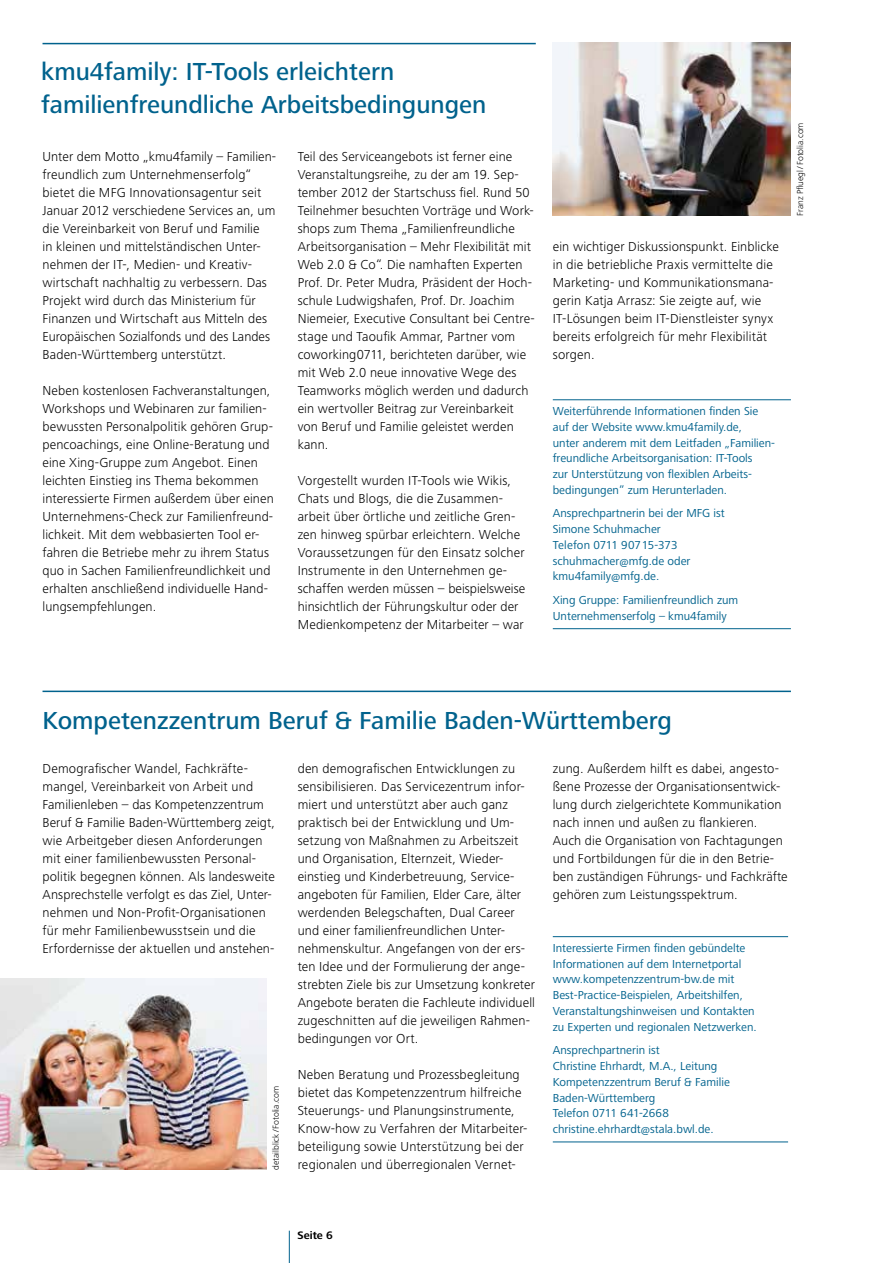
<style>
.page{position:relative;width:893px;height:1263px;background:#fff}
.page>*{position:absolute;margin:0;border:0;box-sizing:border-box;transform-origin:0 0}
.t1{font:500 25.5px/33px "Frutiger Next LT";color:#00628d}
.t2{font:300 13.5px/18px "Frutiger Next LT";letter-spacing:.01em;color:#000}
.t3{font:12px/15.8px "Frutiger Next LT";color:#00628d}
.t4{font:700 11.25px "Frutiger Next LT";color:#000}
.t5{font:300 9px "Frutiger Next LT";color:#000}
</style>
<div class="page">
<hr style="left:289px;top:1231px;width:1px;height:32px;background:#00628d">
<hr style="left:43px;top:43px;width:493px;height:1px;background:#00628d">
<hr style="left:43px;top:691px;width:748px;height:1px;background:#00628d">
<hr style="left:553px;top:399px;width:238px;height:1px;background:#00628d">
<hr style="left:553px;top:628px;width:238px;height:1px;background:#00628d">
<hr style="left:553px;top:936px;width:235px;height:1px;background:#00628d">
<hr style="left:553px;top:1141px;width:235px;height:1px;background:#00628d">
<img style="left:553px;top:43px;width:238px;height:172px">
<img style="left:0;top:979px;width:267px;height:190px">
<h1 class="t1" style="left:41px;top:55px;width:447px">kmu4family: IT-Tools erleichtern familienfreundliche Arbeitsbedingungen</h1>
<p class="t2" style="left:43px;top:148px;width:235px">Unter dem Motto „kmu4family – Familien&shy;freundlich zum Unternehmenserfolg“ bietet die MFG Innovationsagentur seit Januar 2012 verschiedene Services an, um die Vereinbarkeit von Beruf und Familie<br>in kleinen und mittelständischen Unter&shy;nehmen der IT-, Medien- und Kreativ&shy;wirtschaft nachhaltig zu verbessern. Das Projekt wird durch das Ministerium für Finanzen und Wirtschaft aus Mitteln des Europäischen Sozialfonds und des Landes Baden-Württemberg unterstützt.</p>
<p class="t2" style="left:43px;top:381px;width:233px">Neben kostenlosen Fachveranstaltungen, Workshops und Webinaren zur familien&shy;bewussten Personalpolitik gehören Grup&shy;pencoachings, eine Online-Beratung und eine Xing-Gruppe zum Angebot. Einen leichten Einstieg ins Thema bekommen interessierte Firmen außerdem über einen Unternehmens-Check zur Familienfreund&shy;lichkeit. Mit dem webbasierten Tool er&shy;fahren die Betriebe mehr zu ihrem Status quo in Sachen Familienfreundlichkeit und erhalten anschließend individuelle Hand&shy;lungsempfehlungen.</p>
<p class="t2" style="left:298px;top:147px;width:239px">Teil des Serviceangebots ist ferner eine Veranstaltungsreihe, zu der am 19. Sep&shy;tember 2012 der Startschuss fiel. Rund 50<br>Teilnehmer besuchten Vorträge und Work&shy;shops zum Thema „Familienfreundliche Arbeitsorganisation – Mehr Flexibilität mit Web 2.0 &amp; Co“. Die namhaften Experten Prof. Dr. Peter Mudra, Präsident der Hoch&shy;schule Ludwigshafen, Prof. Dr. Joachim Niemeier, Executive Consultant bei Centre&shy;stage und Taoufik Ammar, Partner vom coworking0711, berichteten darüber, wie mit Web 2.0 neue innovative Wege des Teamworks möglich werden und dadurch ein wertvoller Beitrag zur Vereinbarkeit von Beruf und Familie geleistet werden kann.</p>
<p class="t2" style="left:298px;top:471px;width:229px">Vorgestellt wurden IT-Tools wie Wikis, Chats und Blogs, die die Zusammen&shy;arbeit über örtliche und zeitliche Gren&shy;zen hinweg spürbar erleichtern. Welche Voraussetzungen für den Einsatz solcher Instrumente in den Unternehmen ge&shy;schaffen werden müssen – beispielsweise hinsichtlich der Führungskultur oder der Medienkompetenz der Mitarbeiter – war</p>
<p class="t2" style="left:553px;top:237px;width:228px">ein wichtiger Diskussionspunkt. Einblicke in die betriebliche Praxis vermittelte die Marketing- und Kommunikationsmana&shy;gerin Katja Arrasz: Sie zeigte auf, wie IT-Lösungen beim IT-Dienstleister synyx bereits erfolgreich für mehr Flexibilität sorgen.</p>
<p class="t3" style="left:553px;top:403px;width:224px">Weiterführende Informationen finden Sie auf der Website www.kmu4family.de,<br>unter anderem mit dem Leitfaden „Familien&shy;freundliche Arbeitsorganisation: IT-Tools<br>zur Unterstützung von flexiblen Arbeits&shy;bedingungen” zum Herunterladen.</p>
<p class="t3" style="left:553px;top:505px;width:173px">Ansprechpartnerin bei der MFG ist<br>Simone Schuhmacher<br>Telefon 0711 90715-373 schuhmacher@mfg.de oder kmu4family@mfg.de.</p>
<p class="t3" style="left:553px;top:592px;width:187px">Xing Gruppe: Familienfreundlich zum<br>Unternehmenserfolg – kmu4family</p>
<p class="t5" style="left:795px;top:216px;width:95px;rotate:-90deg">Franz Pfluegl/Fotolia.com</p>
<h1 class="t1" style="left:43px;top:704px;width:631px">Kompetenzzentrum Beruf &amp; Familie Baden-Württemberg</h1>
<p class="t2" style="left:43px;top:760px;width:234px">Demografischer Wandel, Fachkräfte&shy;mangel, Vereinbarkeit von Arbeit und Familienleben – das Kompetenzzentrum Beruf &amp; Familie Baden-Württemberg zeigt, wie Arbeitgeber diesen Anforderungen mit einer familienbewussten Personal&shy;politik begegnen können. Als landesweite Ansprechstelle verfolgt es das Ziel, Unter&shy;nehmen und Non-Profit-Organisationen für mehr Familienbewusstsein und die Erfordernisse der aktuellen und anstehen-</p>
<p class="t2" style="left:298px;top:760px;width:239px">den demografischen Entwicklungen zu sensibilisieren. Das Servicezentrum infor&shy;miert und unterstützt aber auch ganz praktisch bei der Entwicklung und Um&shy;setzung von Maßnahmen zu Arbeitszeit und Organisation, Elternzeit, Wieder&shy;einstieg und Kinderbetreuung, Service&shy;angeboten für Familien, Elder Care, älter werdenden Belegschaften, Dual Career und einer familienfreundlichen Unter&shy;nehmenskultur. Angefangen von der ers&shy;ten Idee und der Formulierung der ange&shy;strebten Ziele bis zur Umsetzung konkreter Angebote beraten die Fachleute individuell zugeschnitten auf die jeweiligen Rahmen&shy;bedingungen vor Ort.</p>
<p class="t2" style="left:298px;top:1066px;width:231px">Neben Beratung und Prozessbegleitung bietet das Kompetenzzentrum hilfreiche Steuerungs- und Planungsinstrumente, Know-how zu Verfahren der Mitarbeiter&shy;beteiligung sowie Unterstützung bei der regionalen und überregionalen Vernet-</p>
<p class="t2" style="left:553px;top:760px;width:236px">zung. Außerdem hilft es dabei, angesto&shy;ßene Prozesse der Organisationsentwick&shy;lung durch zielgerichtete Kommunikation nach innen und außen zu flankieren.<br>Auch die Organisation von Fachtagungen und Fortbildungen für die in den Betrie&shy;ben zuständigen Führungs- und Fachkräfte gehören zum Leistungsspektrum.</p>
<p class="t3" style="left:553px;top:940px;width:206px">Interessierte Firmen finden gebündelte Informationen auf dem Internetportal www.kompetenzzentrum-bw.de mit Best-Practice-Beispielen, Arbeitshilfen, Veranstaltungshinweisen und Kontakten zu Experten und regionalen Netzwerken.</p>
<p class="t3" style="left:553px;top:1042px;width:179px">Ansprechpartnerin ist<br>Christine Ehrhardt, M.A., Leitung<br>Kompetenzzentrum Beruf &amp; Familie<br>Baden-Württemberg<br>Telefon 0711 641-2668 christine.ehrhardt@stala.bwl.de.</p>
<p class="t5" style="left:271px;top:1170px;width:85px;rotate:-90deg">detailblick /Fotolia.com</p>
<p class="t4" style="left:297px;top:1229px;width:37px">Seite 6</p>
</div>
